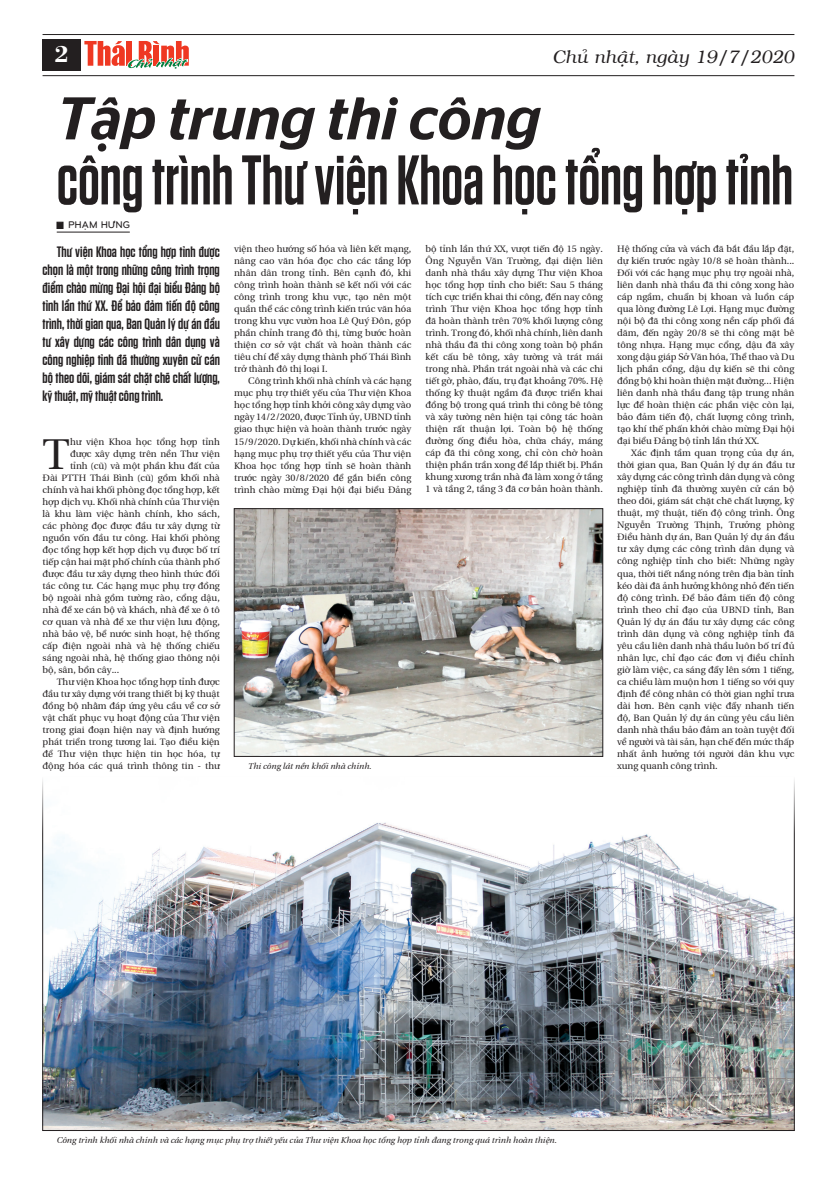
<style>
.page{position:relative;width:837px;height:1177px;background:#fff}
.page>*{position:absolute;margin:0;border:0;box-sizing:border-box;transform-origin:0 0}
.t1{font:600 70px "SVN Tungsten";color:#231f20;scale:.9 1}
.t2{font:italic 500 60px "SVN Stag Sans";color:#231f20}
.t3{font:44.2px "BHD utopia Long";color:#231f20}
.t4{font:24px "VNI Bodon Bold";color:#fff}
.t5{font:italic 18px "VNI";color:#231f20}
.t6{font:600 15px/18px "SVN Tungsten";color:#231f20;text-align:justify}
.t7{font:10px "UTM Bryant LG Bold";color:#231f20}
.t8{font:9.5px/12px "BHD utopia Long";color:#231f20;text-align:justify}
.t9{font:8.5px "BHD Utopia Italic long Italic";color:#231f20}
</style>
<div class="page">
<hr style="left:43px;top:34px;width:751px;height:1px;background:#231f20">
<hr style="left:43px;top:75px;width:751px;height:1px;background:#231f20">
<div style="left:43px;top:39px;width:38px;height:31px;background:#231f20"></div>
<svg style="left:84px;top:41px;width:106px;height:36px"></svg>
<div style="left:57px;top:222px;width:6px;height:7px;background:#231f20;border:1px solid #231f20"></div>
<hr style="left:57px;top:232px;width:73px;height:1px;background:#231f20">
<img style="left:45px;top:822px;width:747px;height:306px">
<img style="left:236px;top:510px;width:364px;height:244px">
<div style="left:234px;top:508px;width:368px;height:248px;border:1px solid #231f20"></div>
<svg style="left:56px;top:1128px;width:501px;height:3px;background:#97928e"></svg>
<h3 class="t4" style="left:54px;top:36px;width:16px">2</h3>
<h3 class="t5" style="left:552px;top:43px;width:243px">Chuû nhaät, ngaøy 19/7/2020</h3>
<h2 class="t2" style="left:57px;top:77px;width:485px">Tập trung thi công</h2>
<h1 class="t1" style="left:57px;top:135px;width:819px">công trình Thư viện Khoa học tổng hợp tỉnh</h1>
<p class="t6" style="left:43px;top:242px;width:179px;text-indent:14px">Thư viện Khoa học tổng hợp tỉnh được chọn là một trong những công trình trọng điểm chào mừng Đại hội đại biểu Đảng bộ tỉnh lần thứ XX. Để bảo đảm tiến độ công trình, thời gian qua, Ban Quản lý dự án đầu tư xây dựng các công trình dân dụng và công nghiệp tỉnh đã thường xuyên cử cán bộ theo dõi, giám sát chặt chẽ chất lượng, kỹ thuật, mỹ thuật công trình.</p>
<p class="t7" style="left:68px;top:218px;width:63px">phạm hưng</p>
<p class="t8" style="left:425px;top:242px;width:179px">bộ tỉnh lần thứ XX, vượt tiến độ 15 ngày.<br>Ông Nguyễn Văn Trường, đại diện liên danh nhà thầu xây dựng Thư viện Khoa học tổng hợp tỉnh cho biết: Sau 5 tháng tích cực triển khai thi công, đến nay công trình Thư viện Khoa học tổng hợp tỉnh đã hoàn thành trên 70% khối lượng công trình. Trong đó, khối nhà chính, liên danh nhà thầu đã thi công xong toàn bộ phần kết cấu bê tông, xây tường và trát mái trong nhà. Phần trát ngoài nhà và các chi tiết gờ, phào, đấu, trụ đạt khoảng 70%. Hệ thống kỹ thuật ngầm đã được triển khai đồng bộ trong quá trình thi công bê tông và xây tường nên hiện tại công tác hoàn thiện rất thuận lợi. Toàn bộ hệ thống đường ống điều hòa, chữa cháy, máng cáp đã thi công xong, chỉ còn chờ hoàn thiện phần trần xong để lắp thiết bị. Phần khung xương trần nhà đã làm xong ở tầng 1 và tầng 2, tầng 3 đã cơ bản hoàn thành.</p>
<p class="t8" style="left:617px;top:242px;width:179px">Hệ thống cửa và vách đã bắt đầu lắp đặt, dự kiến trước ngày 10/8 sẽ hoàn thành...<br>Đối với các hạng mục phụ trợ ngoài nhà, liên danh nhà thầu đã thi công xong hào cáp ngầm, chuẩn bị khoan và luồn cáp qua lòng đường Lê Lợi. Hạng mục đường nội bộ đã thi công xong nền cấp phối đá dăm, đến ngày 20/8 sẽ thi công mặt bê tông nhựa. Hạng mục cổng, dậu đã xây xong dậu giáp Sở Văn hóa, Thể thao và Du lịch phần cổng, dậu dự kiến sẽ thi công đồng bộ khi hoàn thiện mặt đường... Hiện liên danh nhà thầu đang tập trung nhân lực để hoàn thiện các phần việc còn lại, bảo đảm tiến độ, chất lượng công trình, tạo khí thế phấn khởi chào mừng Đại hội đại biểu Đảng bộ tỉnh lần thứ XX.</p>
<p class="t8" style="left:234px;top:242px;width:179px">viện theo hướng số hóa và liên kết mạng, nâng cao văn hóa đọc cho các tầng lớp nhân dân trong tỉnh. Bên cạnh đó, khi công trình hoàn thành sẽ kết nối với các công trình trong khu vực, tạo nên một quần thể các công trình kiến trúc văn hóa trong khu vực vườn hoa Lê Quý Đôn, góp phần chỉnh trang đô thị, từng bước hoàn thiện cơ sở vật chất và hoàn thành các tiêu chí để xây dựng thành phố Thái Bình trở thành đô thị loại I.</p>
<p class="t8" style="left:234px;top:374px;width:179px;text-indent:14px">Công trình khối nhà chính và các hạng mục phụ trợ thiết yếu của Thư viện Khoa học tổng hợp tỉnh khởi công xây dựng vào ngày 14/2/2020, được Tỉnh ủy, UBND tỉnh giao thực hiện và hoàn thành trước ngày 15/9/2020. Dự kiến, khối nhà chính và các hạng mục phụ trợ thiết yếu của Thư viện Khoa học tổng hợp tỉnh sẽ hoàn thành trước ngày 30/8/2020 để gắn biển công trình chào mừng Đại hội đại biểu Đảng</p>
<h3 class="t3" style="left:43px;top:421px;width:29px">T</h3>
<p class="t8" style="left:70px;top:434px;width:151px">hư viện Khoa học tổng hợp tỉnh</p>
<p class="t8" style="left:70px;top:446px;width:151px">được xây dựng trên nền Thư viện</p>
<p class="t8" style="left:70px;top:458px;width:151px">tỉnh (cũ) và một phần khu đất của</p>
<p class="t8" style="left:43px;top:470px;width:179px">Đài PTTH Thái Bình (cũ) gồm khối nhà</p>
<p class="t8" style="left:43px;top:482px;width:179px">chính và hai khối phòng đọc tổng hợp, kết</p>
<p class="t8" style="left:43px;top:494px;width:179px">hợp dịch vụ. Khối nhà chính của Thư viện</p>
<p class="t8" style="left:43px;top:506px;width:179px">là khu làm việc hành chính, kho sách,</p>
<p class="t8" style="left:43px;top:518px;width:179px">các phòng đọc được đầu tư xây dựng từ</p>
<p class="t8" style="left:43px;top:530px;width:179px">nguồn vốn đầu tư công. Hai khối phòng</p>
<p class="t8" style="left:43px;top:542px;width:179px">đọc tổng hợp kết hợp dịch vụ được bố trí</p>
<p class="t8" style="left:43px;top:554px;width:179px">tiếp cận hai mặt phố chính của thành phố</p>
<p class="t8" style="left:43px;top:566px;width:179px">được đầu tư xây dựng theo hình thức đối</p>
<p class="t8" style="left:43px;top:578px;width:179px">tác công tư. Các hạng mục phụ trợ đồng</p>
<p class="t8" style="left:43px;top:590px;width:179px">bộ ngoài nhà gồm tường rào, cổng dậu,</p>
<p class="t8" style="left:43px;top:602px;width:179px">nhà để xe cán bộ và khách, nhà để xe ô tô</p>
<p class="t8" style="left:43px;top:614px;width:179px">cơ quan và nhà để xe thư viện lưu động,</p>
<p class="t8" style="left:43px;top:626px;width:179px">nhà bảo vệ, bể nước sinh hoạt, hệ thống</p>
<p class="t8" style="left:43px;top:638px;width:179px">cấp điện ngoài nhà và hệ thống chiếu</p>
<p class="t8" style="left:43px;top:650px;width:179px">sáng ngoài nhà, hệ thống giao thông nội</p>
<p class="t8" style="left:43px;top:662px;width:78px">bộ, sân, bồn cây...</p>
<p class="t8" style="left:57px;top:674px;width:164px">Thư viện Khoa học tổng hợp tỉnh được</p>
<p class="t8" style="left:43px;top:686px;width:179px">đầu tư xây dựng với trang thiết bị kỹ thuật</p>
<p class="t8" style="left:43px;top:698px;width:179px">đồng bộ nhằm đáp ứng yêu cầu về cơ sở</p>
<p class="t8" style="left:43px;top:710px;width:179px">vật chất phục vụ hoạt động của Thư viện</p>
<p class="t8" style="left:43px;top:722px;width:179px">trong giai đoạn hiện nay và định hướng</p>
<p class="t8" style="left:43px;top:734px;width:179px">phát triển trong tương lai. Tạo điều kiện</p>
<p class="t8" style="left:43px;top:746px;width:179px">để Thư viện thực hiện tin học hóa, tự</p>
<p class="t8" style="left:43px;top:758px;width:179px">động hóa các quá trình thông tin - thư</p>
<p class="t8" style="left:617px;top:446px;width:179px;text-indent:14px">Xác định tầm quan trọng của dự án, thời gian qua, Ban Quản lý dự án đầu tư xây dựng các công trình dân dụng và công nghiệp tỉnh đã thường xuyên cử cán bộ theo dõi, giám sát chặt chẽ chất lượng, kỹ thuật, mỹ thuật, tiến độ công trình. Ông Nguyễn Trường Thịnh, Trưởng phòng Điều hành dự án, Ban Quản lý dự án đầu tư xây dựng các công trình dân dụng và công nghiệp tỉnh cho biết: Những ngày qua, thời tiết nắng nóng trên địa bàn tỉnh kéo dài đã ảnh hưởng không nhỏ đến tiến độ công trình. Để bảo đảm tiến độ công trình theo chỉ đạo của UBND tỉnh, Ban Quản lý dự án đầu tư xây dựng các công trình dân dụng và công nghiệp tỉnh đã yêu cầu liên danh nhà thầu luôn bố trí đủ nhân lực, chỉ đạo các đơn vị điều chỉnh giờ làm việc, ca sáng đẩy lên sớm 1 tiếng, ca chiều làm muộn hơn 1 tiếng so với quy định để công nhân có thời gian nghỉ trưa dài hơn. Bên cạnh việc đẩy nhanh tiến độ, Ban Quản lý dự án cũng yêu cầu liên danh nhà thầu bảo đảm an toàn tuyệt đối về người và tài sản, hạn chế đến mức thấp nhất ảnh hưởng tới người dân khu vực xung quanh công trình.</p>
<p class="t9" style="left:248px;top:758px;width:125px">Thi công lát nền khối nhà chính.</p>
<p class="t9" style="left:57px;top:1132px;width:501px">Công trình khối nhà chính và các hạng mục phụ trợ thiết yếu của Thư viện Khoa học tổng hợp tỉnh đang trong quá trình hoàn thiện.</p>
</div>
